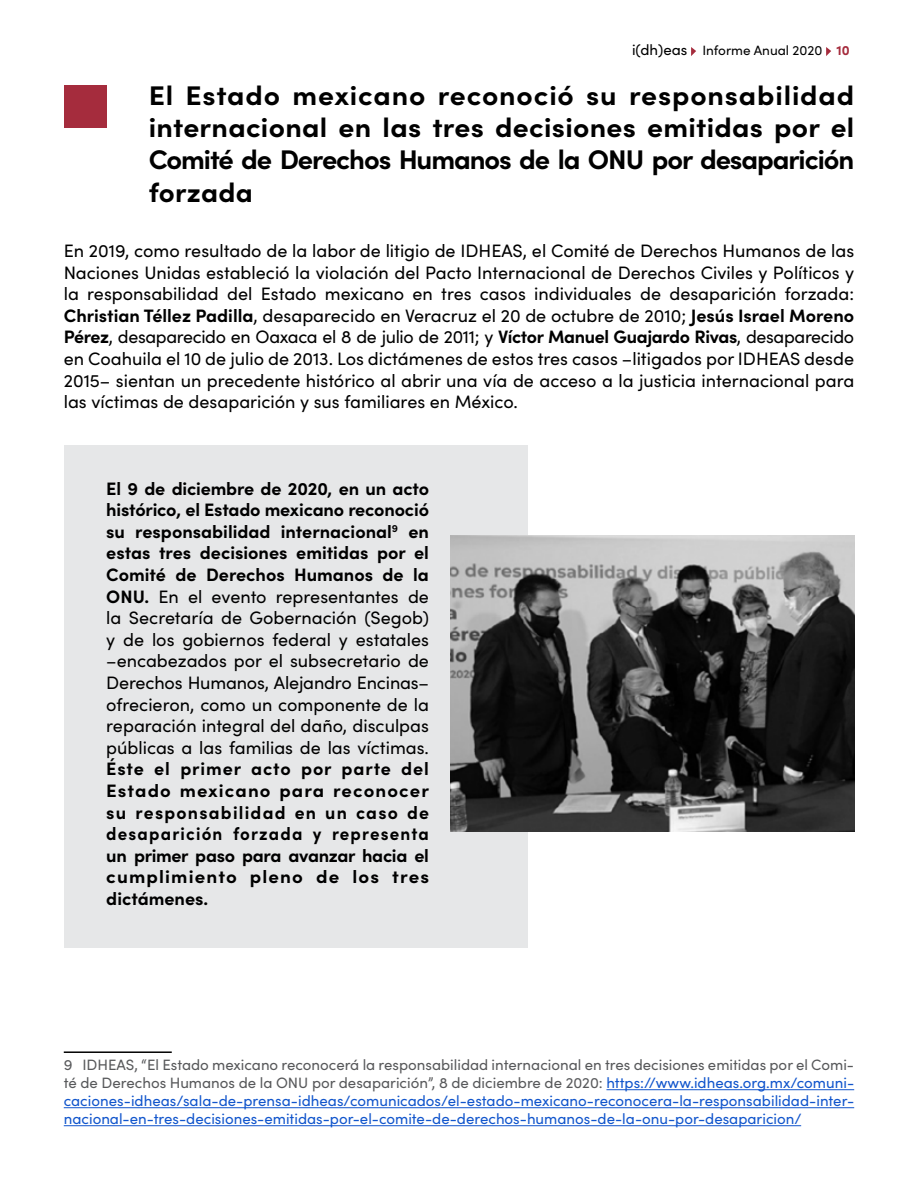
<style>
.page{position:relative;width:918px;height:1188px;background:#fff}
.page>*{position:absolute;margin:0;border:0;box-sizing:border-box;transform-origin:0 0}
.t1{font:700 27px/32.4px "Sofia Pro";letter-spacing:-.04em;color:#000;text-align:justify;scale:1.05 1}
.t2{font:18px/21.6px "Sofia Pro";color:#000;text-align:justify}
.t3{font:700 18px/21.6px "Sofia Pro";letter-spacing:.045em;color:#000;text-align:justify}
.t4{font:15px/18px "Sofia Pro";color:#15c;text-align:justify}
.t5{font:13.5px "Sofia Pro";color:#000}
.s1{font-size:15px}
.s2{font-weight:700;color:#a52b3c}
.s3{font-weight:700}
.s4{color:#58595b}
</style>
<div class="page">
<div style="left:64px;top:446px;width:463px;height:502px;background:#e6e7e8"></div>
<svg style="left:691px;top:47px;width:5px;height:9px"></svg>
<svg style="left:826px;top:47px;width:5px;height:9px"></svg>
<div style="left:64px;top:85px;width:42px;height:43px;background:#a52c3d"></div>
<hr style="left:64px;top:1051px;width:108px;height:2px;background:#000">
<hr style="left:606px;top:1089px;width:248px;height:1px;background:#15c">
<hr style="left:64px;top:1107px;width:790px;height:1px;background:#15c">
<hr style="left:64px;top:1125px;width:737px;height:1px;background:#15c">
<img style="left:450px;top:536px;width:404px;height:296px">
<p class="t5" style="left:632px;top:41px;width:219px"><span class="s1">i(dh)eas</span> Informe Anual 2020 <span class="s2">10</span></p>
<h1 class="t1" style="left:149px;top:77px;width:673px">El Estado mexicano reconoció su responsabilidad internacional en las tres decisiones emitidas por el Comité de Derechos Humanos de la ONU por desaparición forzada</h1>
<p class="t2" style="left:64px;top:239px;width:792px">En 2019, como resultado de la labor de litigio de IDHEAS, el Comité de Derechos Humanos de las Naciones Unidas estableció la violación del Pacto Internacional de Derechos Civiles y Políticos y la responsabilidad del Estado mexicano en tres casos individuales de desaparición forzada:<br><span class="s3">Christian Téllez Padilla</span>, desaparecido en Veracruz el 20 de octubre de 2010; <span class="s3">Jesús Israel Moreno Pérez</span>, desaparecido en Oaxaca el 8 de julio de 2011; y <span class="s3">Víctor Manuel Guajardo Rivas</span>, desaparecido en Coahuila el 10 de julio de 2013. Los dictámenes de estos tres casos –litigados por IDHEAS desde 2015– sientan un precedente histórico al abrir una vía de acceso a la justicia internacional para las víctimas de desaparición y sus familiares en México.</p>
<p class="t2" style="left:106px;top:476px;width:324px"><span class="s3">El 9 de diciembre de 2020, en un acto histórico, el Estado mexicano reconoció su responsabilidad internacional</span><sup>9</sup> <span class="s3">en estas tres decisiones emitidas por el Comité de Derechos Humanos de la ONU.</span> En el evento representantes de la Secretaría de Gobernación (Segob) y de los gobiernos federal y estatales –encabezados por el subsecretario de Derechos Humanos, Alejandro Encinas– ofrecieron, como un componente de la reparación integral del daño, disculpas públicas a las familias de las víctimas.</p>
<p class="t3" style="left:106px;top:757px;width:324px">Éste el primer acto por parte del Estado mexicano para reconocer su responsabilidad en un caso de desaparición forzada y representa un primer paso para avanzar hacia el cumplimiento pleno de los tres dictámenes.</p>
<p class="t4" style="left:64px;top:1055px;width:792px"><span class="s4">9 IDHEAS, “El Estado mexicano reconocerá la responsabilidad internacional en tres decisiones emitidas por el Comi&shy;té de Derechos Humanos de la ONU por desaparición”, 8 de diciembre de 2020:</span> https://www.idheas.org.mx/comuni&shy;caciones-idheas/sala-de-prensa-idheas/comunicados/el-estado-mexicano-reconocera-la-responsabilidad-inter&shy;nacional-en-tres-decisiones-emitidas-por-el-comite-de-derechos-humanos-de-la-onu-por-desaparicion/</p>
</div>
